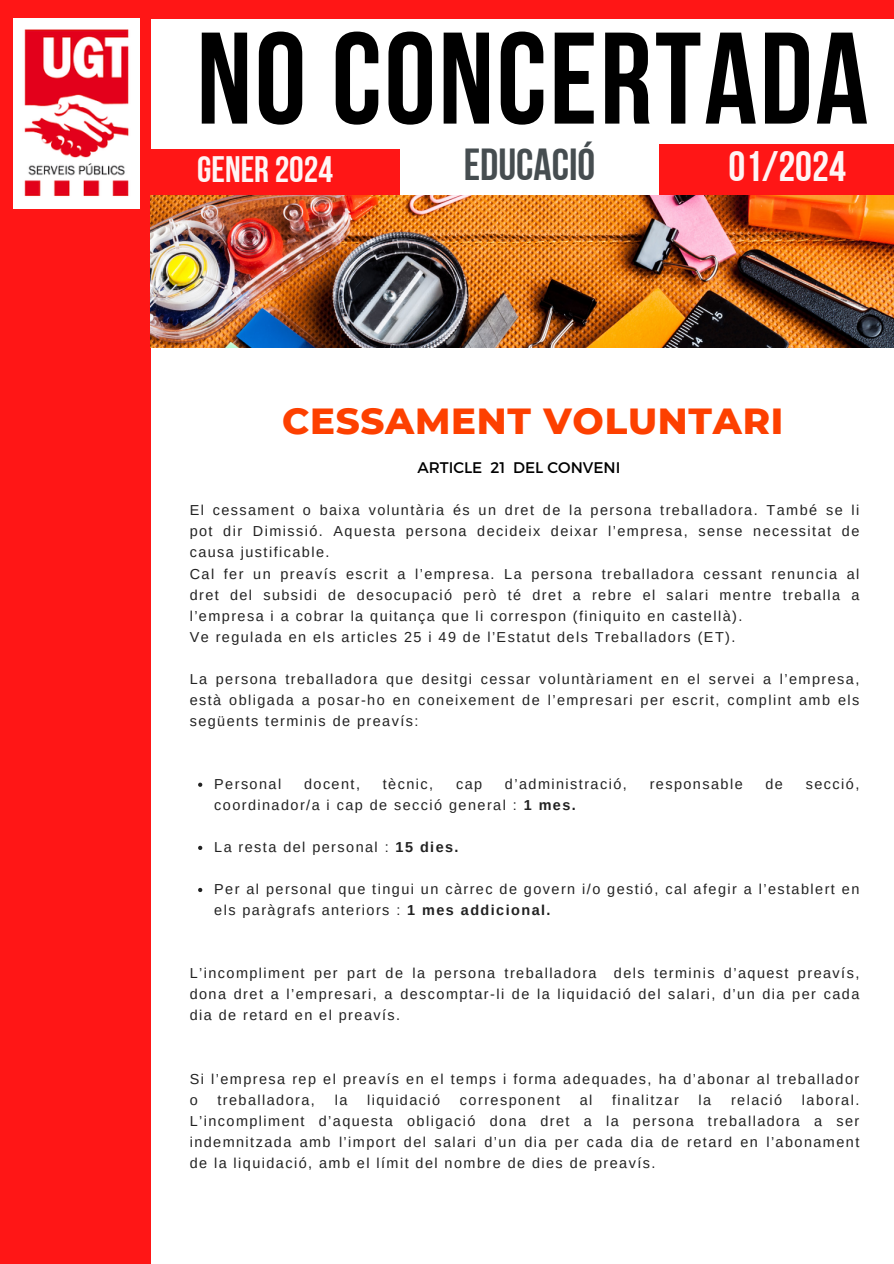
<style>
.page{position:relative;width:894px;height:1264px;background:#fff}
.page>*{position:absolute;margin:0;border:0;box-sizing:border-box;transform-origin:0 0}
.t1{font:129.9px "Bebas Neue Cyrillic";letter-spacing:.02em;color:#000}
.t2{font:44.7px "Bebas Neue Cyrillic";color:#464d50}
.t3{font:42.6px "Bebas Neue Cyrillic";color:#fff5f5}
.t4{font:800 37.05px "Montserrat";letter-spacing:.02em;color:#fd4000}
.t5{font:36.75px "Bebas Neue Cyrillic";color:#fff5f5}
.t6{font:15.3px "Montserrat";color:#000}
.t7{font:14.4px/21px "Arimo";letter-spacing:.1em;color:#222;text-align:justify}
.s1{font-weight:700}
</style>
<div class="page">
<div style="left:0;top:4px;width:150px;height:1259px;background:#ff1616"></div>
<div style="left:0;top:0;width:893px;height:18px;background:#ff1616"></div>
<div style="left:0;top:149px;width:399px;height:59px;background:#ff1616"></div>
<div style="left:659px;top:145px;width:234px;height:56px;background:#ff1616"></div>
<img style="left:13px;top:18px;width:126px;height:190px">
<img style="left:150px;top:195px;width:743px;height:152px">
<svg style="left:198px;top:782px;width:4px;height:4px"></svg>
<svg style="left:198px;top:845px;width:4px;height:5px"></svg>
<svg style="left:198px;top:887px;width:4px;height:5px"></svg>
<p class="t1" style="left:197px;top:26px;width:673px">NO CONCERTADA</p>
<p class="t5" style="left:197px;top:154px;width:137px">GENER 2024</p>
<p class="t2" style="left:463px;top:147px;width:133px">EDUCACIÓ</p>
<p class="t3" style="left:728px;top:149px;width:119px">01/2024</p>
<p class="t4" style="left:282px;top:397px;width:503px">CESSAMENT VOLUNTARI</p>
<p class="t6" style="left:417px;top:457px;width:204px">ARTICLE 21 DEL CONVENI</p>
<p class="t7" style="left:190px;top:500px;width:671px">El cessament o baixa voluntària és un dret de la persona treballadora. També se li pot dir Dimissió. Aquesta persona decideix deixar l’empresa, sense necessitat de causa justificable.</p>
<p class="t7" style="left:190px;top:563px;width:671px">Cal fer un preavís escrit a l’empresa. La persona treballadora cessant renuncia al dret del subsidi de desocupació però té dret a rebre el salari mentre treballa a l’empresa i a cobrar la quitança que li correspon (finiquito en castellà).</p>
<p class="t7" style="left:190px;top:626px;width:547px">Ve regulada en els articles 25 i 49 de l’Estatut dels Treballadors (ET).</p>
<p class="t7" style="left:190px;top:668px;width:671px">La persona treballadora que desitgi cessar voluntàriament en el servei a l’empresa, està obligada a posar-ho en coneixement de l’empresari per escrit, complint amb els següents terminis de preavís:</p>
<p class="t7" style="left:214px;top:773px;width:68px">Personal</p>
<p class="t7" style="left:304px;top:773px;width:57px">docent,</p>
<p class="t7" style="left:383px;top:773px;width:52px">tècnic,</p>
<p class="t7" style="left:456px;top:773px;width:28px">cap</p>
<p class="t7" style="left:505px;top:773px;width:123px">d’administració,</p>
<p class="t7" style="left:649px;top:773px;width:94px">responsable</p>
<p class="t7" style="left:765px;top:773px;width:19px">de</p>
<p class="t7" style="left:805px;top:773px;width:55px">secció,</p>
<p class="t7" style="left:214px;top:794px;width:363px">coordinador/a i cap de secció general : <span class="s1">1 mes.</span></p>
<p class="t7" style="left:214px;top:836px;width:246px">La resta del personal : <span class="s1">15 dies.</span></p>
<p class="t7" style="left:214px;top:878px;width:646px">Per al personal que tingui un càrrec de govern i/o gestió, cal afegir a l’establert en els paràgrafs anteriors : <span class="s1">1 mes addicional.</span></p>
<p class="t7" style="left:190px;top:962px;width:671px">L’incompliment per part de la persona treballadora dels terminis d’aquest preavís, dona dret a l’empresari, a descomptar-li de la liquidació del salari, d’un dia per cada dia de retard en el preavís.</p>
<p class="t7" style="left:190px;top:1068px;width:671px">Si l’empresa rep el preavís en el temps i forma adequades, ha d’abonar al treballador o</p>
<p class="t7" style="left:217px;top:1089px;width:99px">treballadora,</p>
<p class="t7" style="left:334px;top:1089px;width:14px">la</p>
<p class="t7" style="left:367px;top:1089px;width:75px">liquidació</p>
<p class="t7" style="left:460px;top:1089px;width:101px">corresponent</p>
<p class="t7" style="left:579px;top:1089px;width:14px">al</p>
<p class="t7" style="left:612px;top:1089px;width:68px">finalitzar</p>
<p class="t7" style="left:698px;top:1089px;width:14px">la</p>
<p class="t7" style="left:730px;top:1089px;width:53px">relació</p>
<p class="t7" style="left:190px;top:1089px;width:671px;text-indent:612px">laboral.<br>L’incompliment d’aquesta obligació dona dret a la persona treballadora a ser indemnitzada amb l’import del salari d’un dia per cada dia de retard en l’abonament de la liquidació, amb el límit del nombre de dies de preavís.</p>
</div>
